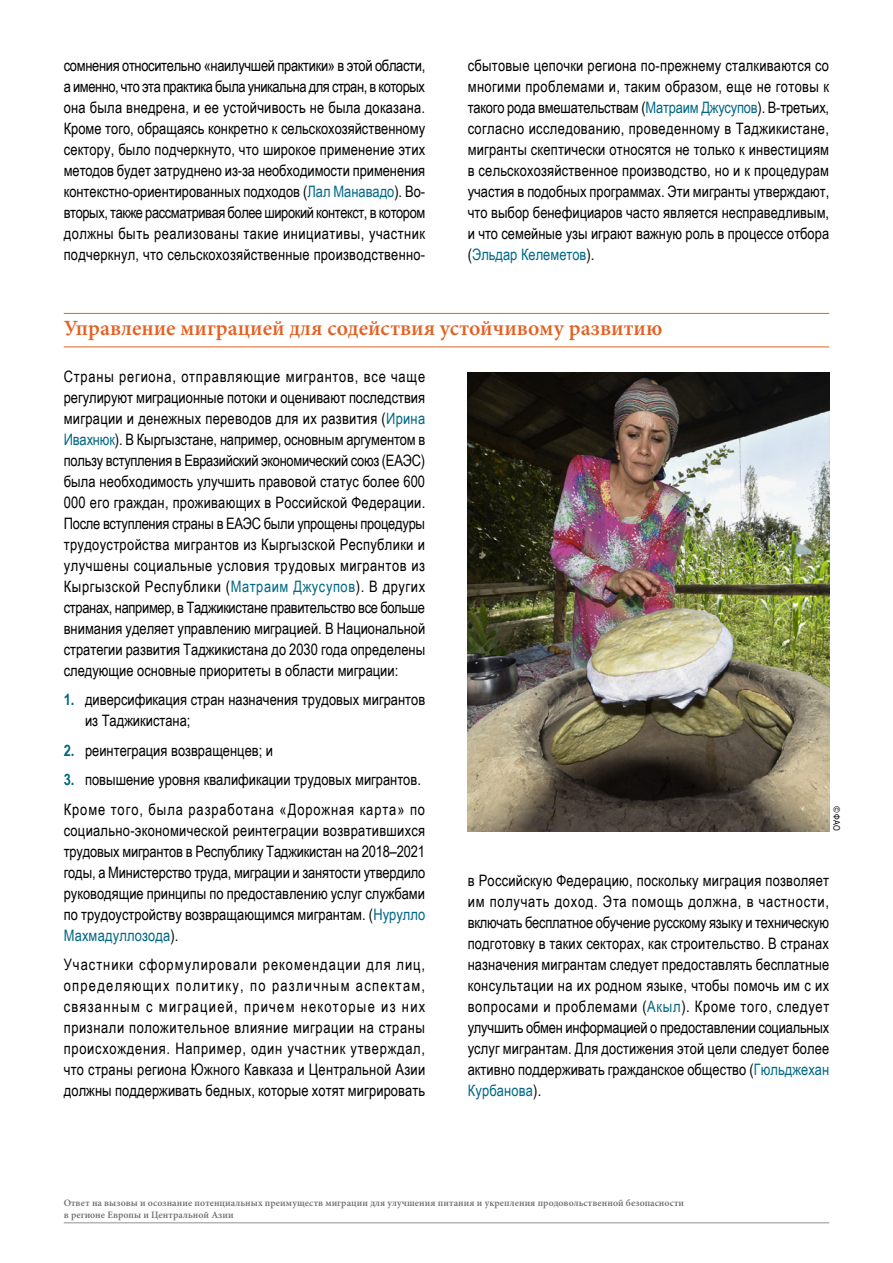
<style>
.page{position:relative;width:893px;height:1263px;background:#fff}
.page>*{position:absolute;margin:0;border:0;box-sizing:border-box;transform-origin:0 0}
.TITLE_H1_RU{font:600 21.75px "Minion Pro";color:#e56020}
.TEXT_RU{font:15.75px/21px "Arial Narrow";color:#000;text-align:justify}
.t1{font:600 9.75px/12px "Minion Pro";letter-spacing:.005em;color:#6d6e71}
.t2{font:9px "Arial Narrow";color:#000}
.s1{color:#006885}
.s2{font-weight:700;color:#00677d}
.s3{font-family:"Rotis Sans Serif";font-size:13.5px}
</style>
<div class="page">
<hr style="left:64px;top:1222px;width:765px;height:1px;background:#939598">
<hr style="left:64px;top:313px;width:765px;height:1px;background:#e56020">
<hr style="left:64px;top:346px;width:765px;height:1px;background:#e56020">
<img style="left:468px;top:372px;width:361px;height:459px">
<p class="TEXT_RU" style="left:64px;top:54px;width:363px">сомнения относительно «наилучшей практики» в этой области, а именно, что эта практика была уникальна для стран, в которых она была внедрена, и ее устойчивость не была доказана.<br>Кроме того, обращаясь конкретно к сельскохозяйственному сектору, было подчеркнуто, что широкое применение этих методов будет затруднено из-за необходимости применения контекстно-ориентированных подходов (<span class="s1">Лал Манавадо</span>). Во&shy;вторых, также рассматривая более широкий контекст, в котором должны быть реализованы такие инициативы, участник подчеркнул, что сельскохозяйственные производственно-</p>
<p class="TEXT_RU" style="left:468px;top:54px;width:363px">сбытовые цепочки региона по-прежнему сталкиваются со многими проблемами и, таким образом, еще не готовы к такого рода вмешательствам (<span class="s1">Матраим Джусупов</span>). В-третьих, согласно исследованию, проведенному в Таджикистане, мигранты скептически относятся не только к инвестициям в сельскохозяйственное производство, но и к процедурам участия в подобных программах. Эти мигранты утверждают, что выбор бенефициаров часто является несправедливым, и что семейные узы играют важную роль в процессе отбора (<span class="s1">Эльдар Келеметов</span>).</p>
<p class="TITLE_H1_RU" style="left:64px;top:313px;width:600px">Управление миграцией для содействия устойчивому развитию</p>
<p class="TEXT_RU" style="left:64px;top:365px;width:363px">Страны региона, отправляющие мигрантов, все чаще регулируют миграционные потоки и оценивают последствия миграции и денежных переводов для их развития (<span class="s1">Ирина Ивахнюк</span>). В Кыргызстане, например, основным аргументом в пользу вступления в Евразийский экономический союз (ЕАЭС) была необходимость улучшить правовой статус более 600<br>000 его граждан, проживающих в Российской Федерации.<br>После вступления страны в ЕАЭС были упрощены процедуры трудоустройства мигрантов из Кыргызской Республики и улучшены социальные условия трудовых мигрантов из Кыргызской Республики (<span class="s1">Матраим Джусупов</span>). В других странах, например, в Таджикистане правительство все больше внимания уделяет управлению миграцией. В Национальной стратегии развития Таджикистана до 2030 года определены следующие основные приоритеты в области миграции:</p>
<p class="TEXT_RU" style="left:85px;top:688px;width:342px;text-indent:-21px"><span class="s2">1.</span> диверсификация стран назначения трудовых мигрантов из Таджикистана;</p>
<p class="TEXT_RU" style="left:64px;top:739px;width:211px"><span class="s2">2.</span> реинтеграция возвращенцев; и</p>
<p class="TEXT_RU" style="left:64px;top:768px;width:359px"><span class="s2">3.</span> повышение уровня квалификации трудовых мигрантов.</p>
<p class="TEXT_RU" style="left:64px;top:798px;width:363px">Кроме того, была разработана «Дорожная карта» по социально-экономической реинтеграции возвратившихся трудовых мигрантов в Республику Таджикистан на 2018–2021 годы, а Министерство труда, миграции и занятости утвердило руководящие принципы по предоставлению услуг службами по трудоустройству возвращающимся мигрантам. (<span class="s1">Нурулло Махмадуллозода</span>).</p>
<p class="TEXT_RU" style="left:64px;top:953px;width:363px">Участники сформулировали рекомендации для лиц, определяющих политику, по различным аспектам, связанным с миграцией, причем некоторые из них признали положительное влияние миграции на страны происхождения. Например, один участник утверждал, что страны региона Южного Кавказа и Центральной Азии должны поддерживать бедных, которые хотят мигрировать</p>
<p class="t2" style="left:843px;top:806px;width:27px;rotate:90deg"><span class="s3">©</span> ФАО</p>
<p class="TEXT_RU" style="left:468px;top:869px;width:363px">в Российскую Федерацию, поскольку миграция позволяет им получать доход. Эта помощь должна, в частности, включать бесплатное обучение русскому языку и техническую подготовку в таких секторах, как строительство. В странах назначения мигрантам следует предоставлять бесплатные консультации на их родном языке, чтобы помочь им с их вопросами и проблемами (<span class="s1">Акыл</span>). Кроме того, следует улучшить обмен информацией о предоставлении социальных услуг мигрантам. Для достижения этой цели следует более активно поддерживать гражданское общество (<span class="s1">Гюльджехан Курбанова</span>).</p>
<p class="t1" style="left:64px;top:1197px;width:622px">Ответ на вызовы и осознание потенциальных преимуществ миграции для улучшения питания и укрепления продовольственной безопасности в регионе Европы и Центральной Азии</p>
</div>
